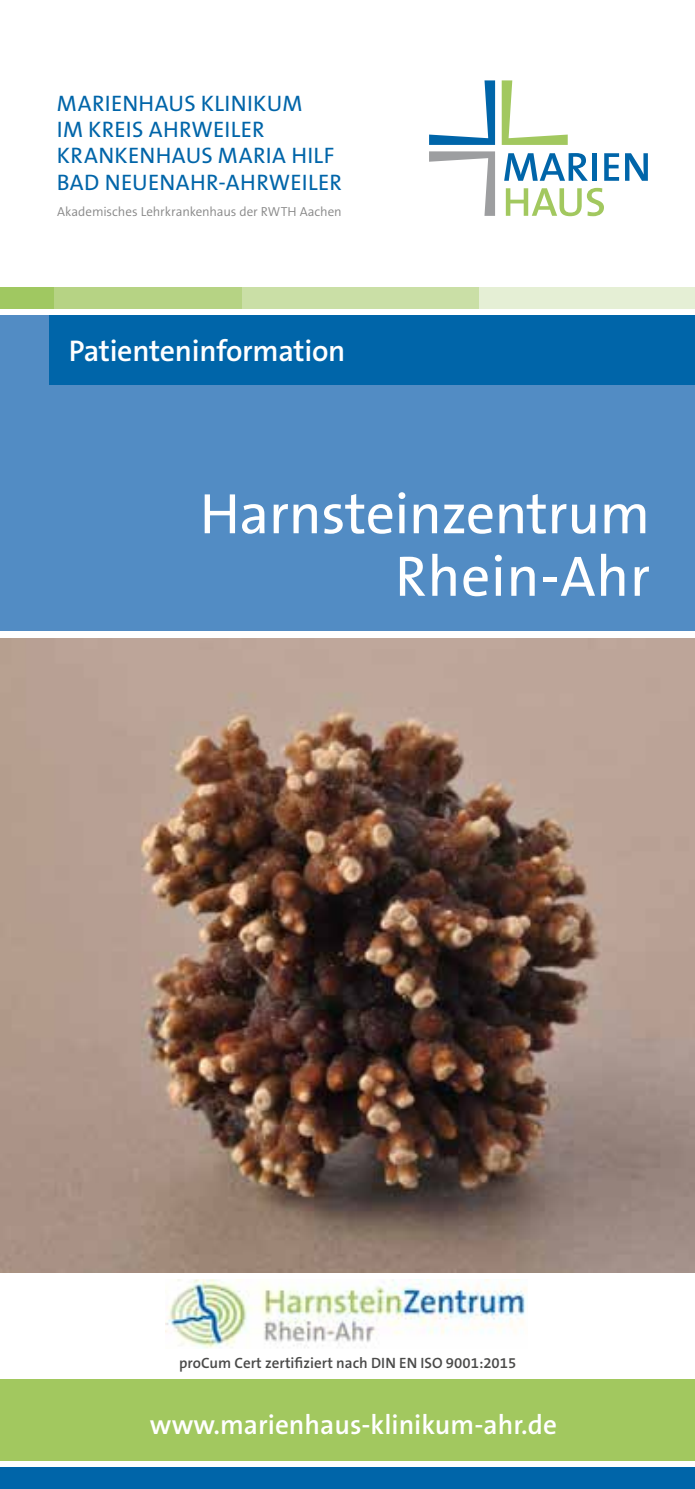
<style>
.page{position:relative;width:695px;height:1489px;background:#fff}
.page>*{position:absolute;margin:0;border:0;box-sizing:border-box;transform-origin:0 0}
.t1{font:57.5px/62.5px "The Sans B W5 Plain";letter-spacing:-.01em;color:#fff;text-align:right}
.t2{font:600 30px "The Sans B W6";letter-spacing:-.01em;color:#fff}
.t3{font:600 27.5px "The Sans B W6";color:#fff}
.t4{font:22.5px/26.2px "The Sans B W5 Plain";letter-spacing:.015em;color:#0065a9}
.t5{font:600 15px "The Sans B W6";color:#4a4a49}
.t6{font:300 13px "The Sans B W4";letter-spacing:-.005em;color:#878787}
</style>
<div class="page">
<div style="left:0;top:1378px;width:694px;height:82px;background:#a2c85f"></div>
<div style="left:0;top:1467px;width:694px;height:21px;background:#0065a9"></div>
<svg style="left:505px;top:188px;width:99px;height:28px"></svg>
<svg style="left:504px;top:153px;width:83px;height:28px"></svg>
<hr style="left:592px;top:153px;width:4px;height:28px;background:#0065a9">
<svg style="left:604px;top:153px;width:15px;height:28px"></svg>
<svg style="left:625px;top:153px;width:22px;height:28px"></svg>
<svg style="left:429px;top:80px;width:66px;height:65px"></svg>
<svg style="left:501px;top:80px;width:66px;height:65px"></svg>
<svg style="left:429px;top:151px;width:66px;height:65px"></svg>
<div style="left:479px;top:287px;width:215px;height:21px;background:#e5efd5"></div>
<div style="left:241px;top:287px;width:238px;height:21px;background:#cadfa6"></div>
<div style="left:53px;top:287px;width:188px;height:21px;background:#b6d384"></div>
<div style="left:0;top:287px;width:53px;height:21px;background:#a0c861"></div>
<div style="left:0;top:315px;width:694px;height:316px;background:#528cc4"></div>
<div style="left:50px;top:315px;width:644px;height:70px;background:#0065a9"></div>
<img style="left:0;top:638px;width:694px;height:634px">
<img style="left:165px;top:1279px;width:362px;height:69px">
<p class="t4" style="left:57px;top:90px;width:286px">MARIENHAUS KLINIKUM<br>IM KREIS AHRWEILER<br>KRANKENHAUS MARIA HILF<br>BAD NEUENAHR-AHRWEILER</p>
<p class="t6" style="left:57px;top:203px;width:286px">Akademisches Lehrkrankenhaus der RWTH Aachen</p>
<h2 class="t2" style="left:69px;top:331px;width:278px">Patienteninformation</h2>
<h1 class="t1" style="left:200px;top:483px;width:452px">Harnsteinzentrum<br>Rhein-Ahr</h1>
<p class="t5" style="left:179px;top:1353px;width:338px">proCum Cert zertifiziert nach DIN EN ISO 9001:2015</p>
<p class="t3" style="left:150px;top:1406px;width:408px">www.marienhaus-klinikum-ahr.de</p>
</div>
